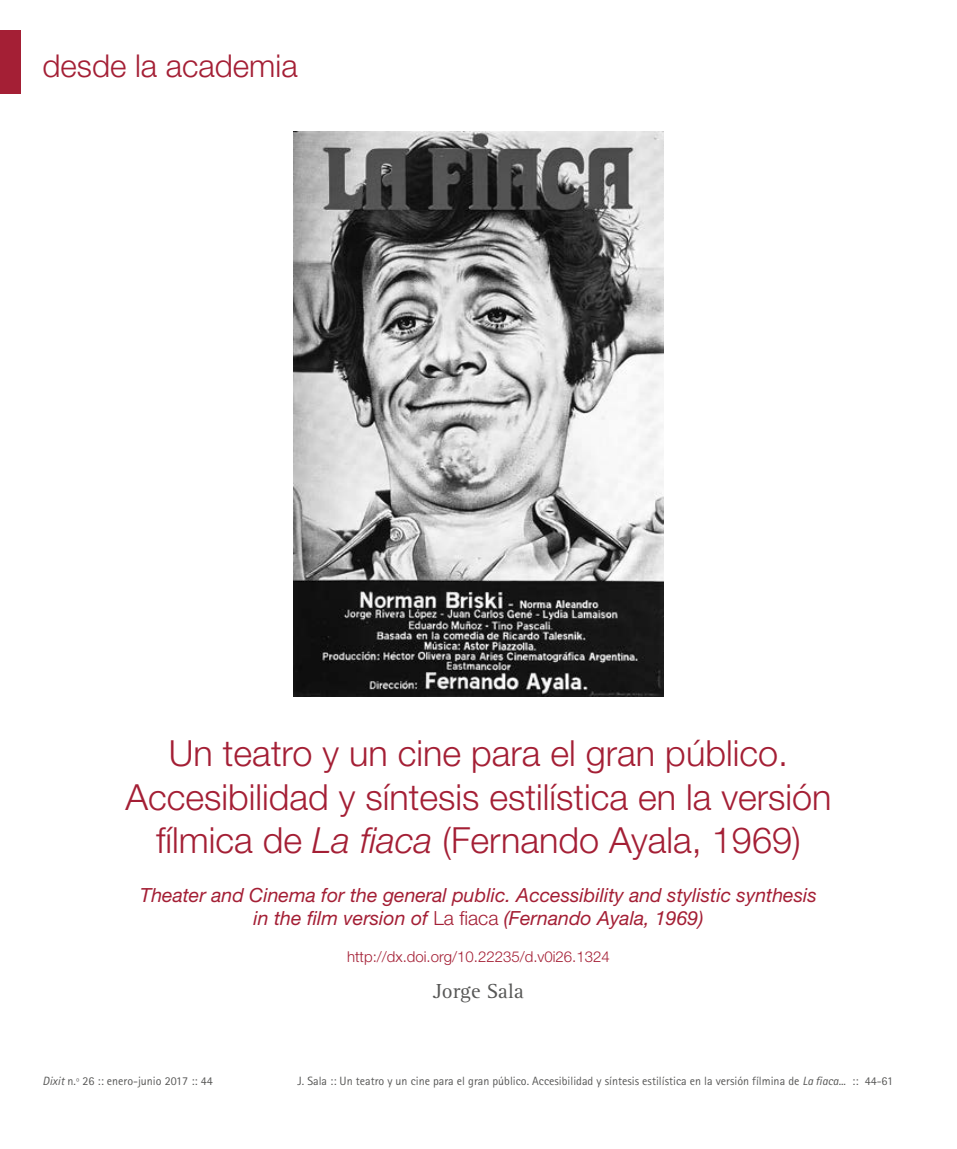
<style>
.page{position:relative;width:957px;height:1149px;background:#fff}
.page>*{position:absolute;margin:0;border:0;box-sizing:border-box;transform-origin:0 0}
.t1{font:300 36px/43.2px "Helvetica Neue LT Std";color:#a41f35;text-align:center}
.t2{font:300 31.5px "Helvetica Neue LT Std";color:#a41f35}
.t3{font:21px "Rotis Serif Std";color:#575756}
.t4{font:italic 19.5px/23.4px "Helvetica Neue LT Std";color:#a41f35;text-align:center}
.t5{font:300 15px "Helvetica Neue LT Std";color:#a41f35}
.t6{font:12px "Rotis Sans Serif Std";color:#575756}
.s1{font-style:italic}
.s2{font-weight:300;font-style:normal}
</style>
<div class="page">
<div style="left:0;top:30px;width:21px;height:64px;background:#a41f35"></div>
<img style="left:293px;top:132px;width:370px;height:564px">
<h2 class="t2" style="left:43px;top:47px;width:257px">desde la academia</h2>
<h1 class="t1" style="left:125px;top:730px;width:708px">Un teatro y un cine para el gran público.<br>Accesibilidad y síntesis estilística en la versión fílmica de <span class="s1">La fiaca</span> (Fernando Ayala, 1969)</h1>
<h3 class="t4" style="left:140px;top:882px;width:678px">Theater and Cinema for the general public. Accessibility and stylistic synthesis in the film version of <span class="s2">La fiaca</span> (Fernando Ayala, 1969)</h3>
<p class="t5" style="left:347px;top:946px;width:264px">http://dx.doi.org/10.22235/d.v0i26.1324</p>
<h3 class="t3" style="left:433px;top:978px;width:93px">Jorge Sala</h3>
<p class="t6" style="left:43px;top:1073px;width:172px"><span class="s1">Dixit</span> n.º 26 :: enero-junio 2017 :: 44</p>
<p class="t6" style="left:298px;top:1073px;width:597px">J. Sala :: Un teatro y un cine para el gran público. Accesibilidad y síntesis estilística en la versión fílmina de <span class="s1">La fiaca</span>... :: 44-61</p>
</div>
